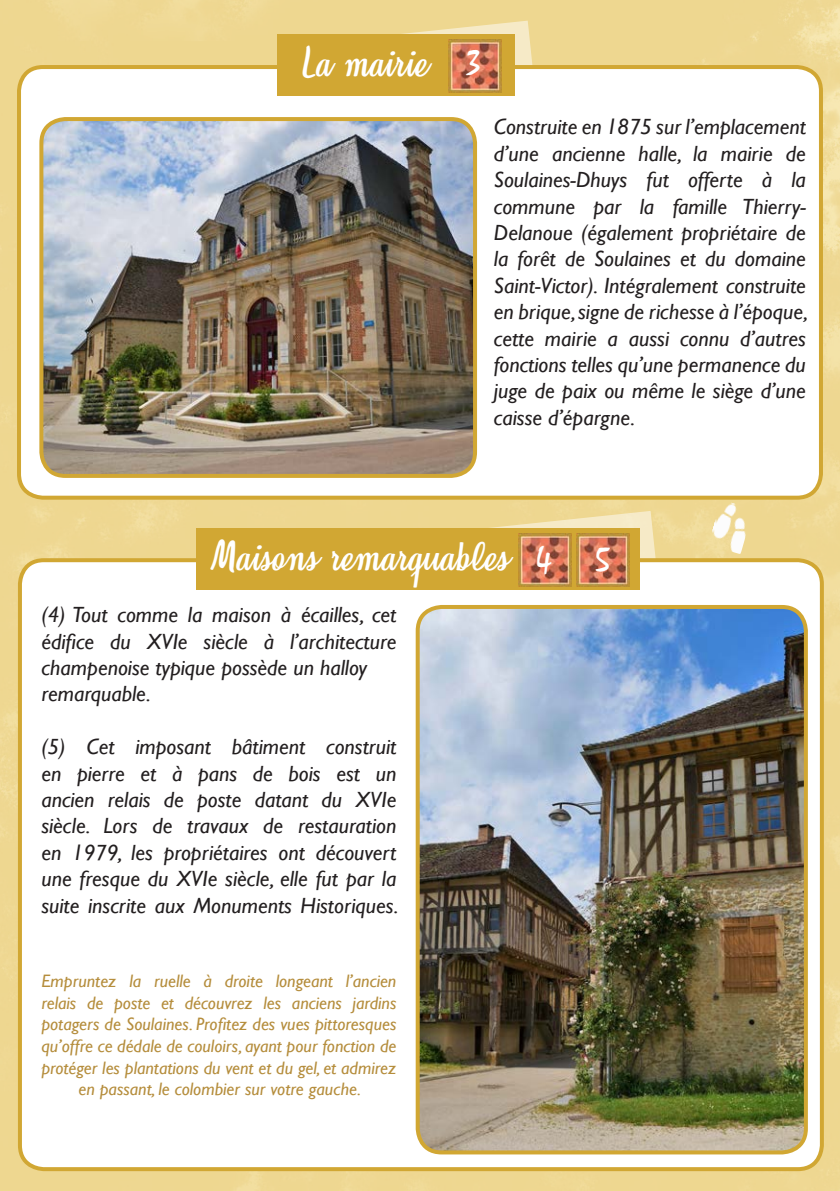
<style>
.page{position:relative;width:840px;height:1191px;background:#fff}
.page>*{position:absolute;margin:0;border:0;box-sizing:border-box;transform-origin:0 0}
.t1{font:36px "Honeymoon Personal Use";color:#fff}
.t2{font:36px "Mistral";color:#fff}
.t3{font:italic 22px/26.4px "Gill Sans";color:#231f20}
.t4{font:italic 18px/21.6px "Gill Sans";color:#b58d3c;text-align:center}
</style>
<div class="page">
<img style="left:0;top:0;width:839px;height:1191px">
<img style="left:707px;top:499px;width:46px;height:55px">
<svg style="left:307px;top:21px;width:227px;height:44px;background:#f0dda3"></svg>
<div style="left:19px;top:67px;width:801px;height:430px;background:#fff;border-radius:24px"></div>
<div style="left:17px;top:65px;width:805px;height:434px;border:4px solid #d1a733;border-radius:24px"></div>
<img style="left:44px;top:120px;width:430px;height:353px">
<div style="left:39px;top:117px;width:438px;height:361px;border:4px solid #d1a733;border-radius:24px"></div>
<div style="left:278px;top:34px;width:236px;height:62px;background:#d1a733"></div>
<img style="left:448px;top:39px;width:53px;height:53px">
<svg style="left:226px;top:511px;width:430px;height:47px;background:#eed897"></svg>
<div style="left:20px;top:560px;width:801px;height:609px;background:#fff;border-radius:24px"></div>
<div style="left:18px;top:558px;width:805px;height:613px;border:4px solid #d1a733;border-radius:24px"></div>
<img style="left:420px;top:607px;width:385px;height:545px">
<div style="left:415px;top:605px;width:392px;height:549px;border:4px solid #d1a733;border-radius:24px"></div>
<div style="left:196px;top:529px;width:443px;height:61px;background:#d1a733"></div>
<img style="left:518px;top:534px;width:53px;height:53px">
<img style="left:576px;top:533px;width:53px;height:53px">
<p class="t1" style="left:303px;top:42px;width:126px">La mairie</p>
<p class="t2" style="left:466px;top:40px;width:15px">3</p>
<p class="t3" style="left:493px;top:114px;width:313px">Construite en 1875 sur l’emplacement d’une ancienne halle, la mairie de</p>
<p class="t3" style="left:493px;top:167px;width:313px">Soulaines-Dhuys fut offerte à la</p>
<p class="t3" style="left:493px;top:193px;width:313px">commune par la famille Thierry-</p>
<p class="t3" style="left:493px;top:220px;width:315px;text-align:justify">Delanoue (également propriétaire de la forêt de Soulaines et du domaine Saint-Victor). Intégralement construite en brique, signe de richesse à l’époque, cette mairie a aussi connu d’autres</p>
<p class="t3" style="left:493px;top:352px;width:313px;text-align:justify">fonctions telles qu’une permanence du juge de paix ou même le siège d’une caisse d’épargne.</p>
<p class="t1" style="left:210px;top:537px;width:300px">Maisons remarquables</p>
<p class="t2" style="left:536px;top:537px;width:16px">4</p>
<p class="t2" style="left:595px;top:536px;width:16px">5</p>
<p class="t3" style="left:41px;top:602px;width:356px">(4) Tout comme la maison à écailles, cet édifice du XVIe siècle à l’architecture</p>
<p class="t3" style="left:41px;top:654px;width:327px">champenoise typique possède un halloy remarquable.</p>
<p class="t3" style="left:41px;top:734px;width:356px">(5) Cet imposant bâtiment construit en pierre et à pans de bois est un</p>
<p class="t3" style="left:41px;top:786px;width:358px;text-align:justify">ancien relais de poste datant du XVIe siècle. Lors de travaux de restauration en 1979, les propriétaires ont découvert une fresque du XVIe siècle, elle fut par la suite inscrite aux Monuments Historiques.</p>
<p class="t4" style="left:41px;top:970px;width:356px">Empruntez la ruelle à droite longeant l’ancien relais de poste et découvrez les anciens jardins potagers de Soulaines. Profitez des vues pittoresques qu’offre ce dédale de couloirs, ayant pour fonction de protéger les plantations du vent et du gel, et admirez en passant, le colombier sur votre gauche.</p>
</div>
